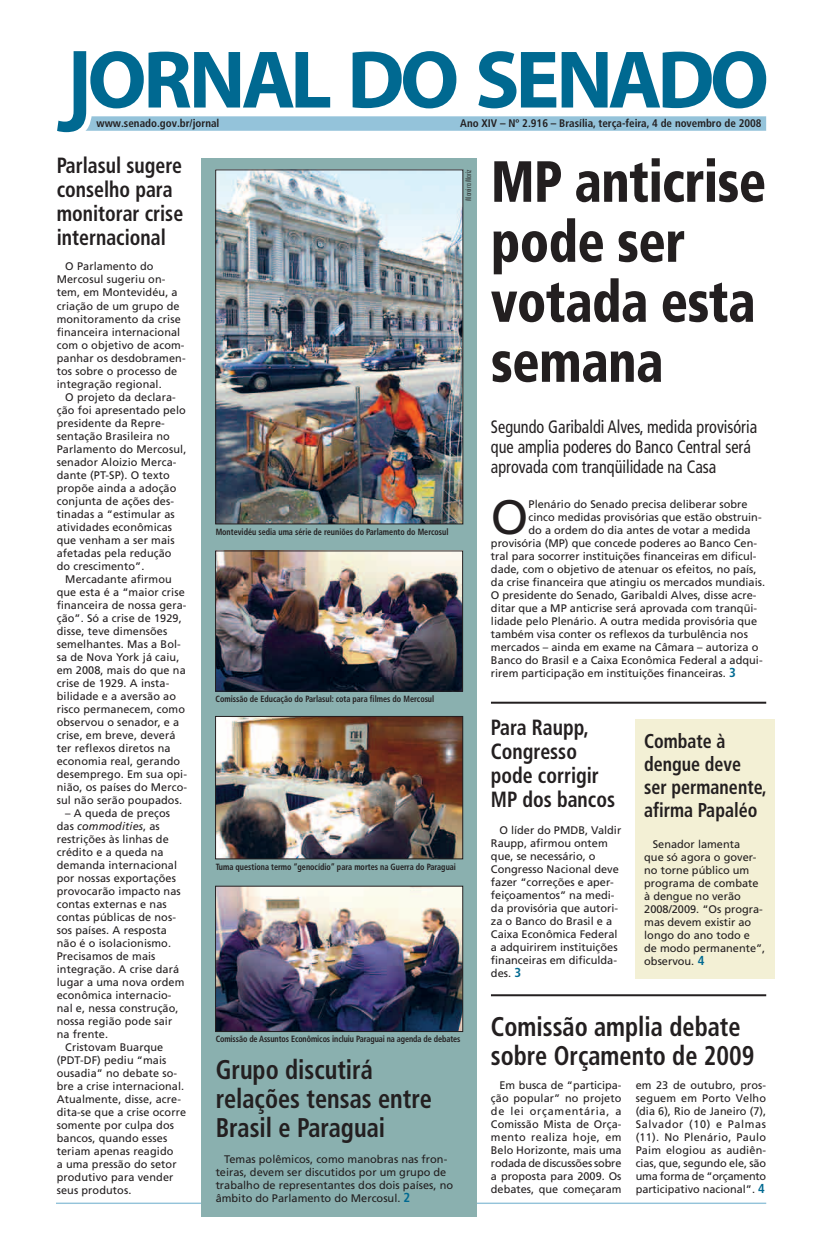
<style>
.page{position:relative;width:823px;height:1248px;background:#fff}
.page>*{position:absolute;margin:0;border:0;box-sizing:border-box;transform-origin:0 0}
.t1{font:900 condensed 58px/60px "Frutiger";letter-spacing:-.01em;color:#231f20;scale:.88 1}
.t2{font:48.2px "Frutiger";color:#231f20}
.t3{font:700 condensed 27px/29px "Frutiger";color:#231f20;scale:.9 1}
.t4{font:700 condensed 22px/24px "Frutiger";color:#231f20;scale:.9 1}
.t5{font:700 condensed 20px/23px "Frutiger";color:#231f20;scale:.9 1}
.t6{font:condensed 18px/20px "Frutiger";color:#231f20;scale:.9 1}
.t7{font:11px/13px "Frutiger";letter-spacing:.01em;color:#231f20}
.t8{font:700 condensed 11px "Frutiger";color:#231f20}
.t9{font:italic 11px "Frutiger";letter-spacing:.01em;color:#231f20}
.t10{font:700 condensed 9px "Frutiger";color:#231f20;scale:.9 1}
.t11{font:300 condensed 8px "Futura BT";color:#231f20}
.s1{font-style:normal}
.s2{font-weight:700;font-stretch:condensed;font-size:13px;color:#006991}
</style>
<div class="page">
<svg style="left:56px;top:1202px;width:709px;height:1px"></svg>
<div style="left:635px;top:719px;width:139px;height:259px;background:#f3f0d5"></div>
<svg style="left:57px;top:51px;width:708px;height:81px"></svg>
<hr style="left:490px;top:701px;width:275px;height:2px;background:#231f20">
<hr style="left:490px;top:994px;width:275px;height:2px;background:#231f20">
<div style="left:201px;top:158px;width:275px;height:1058px;background:#8ab0af"></div>
<img style="left:217px;top:552px;width:243px;height:137px">
<div style="left:215px;top:550px;width:247px;height:141px;border:1px solid #231f20"></div>
<img style="left:217px;top:718px;width:243px;height:138px">
<div style="left:215px;top:716px;width:247px;height:142px;border:1px solid #231f20"></div>
<img style="left:217px;top:888px;width:243px;height:141px">
<div style="left:215px;top:886px;width:247px;height:145px;border:1px solid #231f20"></div>
<img style="left:217px;top:172px;width:243px;height:350px">
<div style="left:215px;top:170px;width:247px;height:354px;border:1px solid #231f20"></div>
<p class="t8" style="left:97px;top:116px;width:124px">www.senado.gov.br/jornal</p>
<p class="t8" style="left:460px;top:116px;width:303px">Ano XIV – Nº 2.916 – Brasília, terça-feira, 4 de novembro de 2008</p>
<h1 class="t1" style="left:490px;top:151px;width:314px">MP anticrise pode ser votada esta semana</h1>
<h3 class="t6" style="left:490px;top:416px;width:297px">Segundo Garibaldi Alves, medida provisória que amplia poderes do Banco Central será aprovada com tranqüilidade na Casa</h3>
<h2 class="t2" style="left:490px;top:489px;width:39px">O</h2>
<p class="t7" style="left:528px;top:498px;width:220px">Plenário do Senado precisa deliberar sobre</p>
<h3 class="t4" style="left:57px;top:154px;width:142px">Parlasul sugere conselho para monitorar crise internacional</h3>
<p class="t7" style="left:57px;top:260px;width:130px;text-indent:9px">O Parlamento do<br>Mercosul sugeriu on&shy;tem, em Montevidéu, a criação de um grupo de monitoramento da crise financeira internacional com o objetivo de acom&shy;panhar os desdobramen&shy;tos sobre o processo de integração regional.</p>
<p class="t7" style="left:57px;top:390px;width:131px;text-indent:9px">O projeto da declara&shy;ção foi apresentado pelo presidente da Repre&shy;sentação Brasileira no<br>Parlamento do Mercosul, senador Aloizio Merca&shy;dante (PT-SP). O texto propõe ainda a adoção conjunta de ações des&shy;tinadas a “estimular as atividades econômicas que venham a ser mais afetadas pela redução do crescimento”.</p>
<p class="t7" style="left:57px;top:572px;width:132px;text-indent:9px">Mercadante afirmou que esta é a “maior crise financeira de nossa gera&shy;ção”. Só a crise de 1929, disse, teve dimensões semelhantes. Mas a Bol&shy;sa de Nova York já caiu, em 2008, mais do que na crise de 1929. A insta&shy;bilidade e a aversão ao risco permanecem, como observou o senador, e a crise, em breve, deverá ter reflexos diretos na economia real, gerando desemprego. Em sua opi&shy;nião, os países do Merco&shy;sul não serão poupados.</p>
<p class="t7" style="left:65px;top:806px;width:106px">– A queda de preços</p>
<p class="t9" style="left:57px;top:819px;width:105px"><span class="s1">das</span> commodities<span class="s1">, as</span></p>
<p class="t7" style="left:57px;top:832px;width:113px">restrições às linhas de</p>
<p class="t7" style="left:57px;top:845px;width:108px">crédito e a queda na</p>
<p class="t7" style="left:57px;top:858px;width:122px">demanda internacional</p>
<p class="t7" style="left:57px;top:871px;width:121px">por nossas exportações</p>
<p class="t7" style="left:57px;top:884px;width:125px">provocarão impacto nas</p>
<p class="t7" style="left:57px;top:897px;width:111px">contas externas e nas</p>
<p class="t7" style="left:57px;top:910px;width:121px">contas públicas de nos-</p>
<p class="t7" style="left:57px;top:923px;width:112px">sos países. A resposta</p>
<p class="t7" style="left:57px;top:936px;width:116px">não é o isolacionismo.</p>
<p class="t7" style="left:57px;top:949px;width:100px">Precisamos de mais</p>
<p class="t7" style="left:57px;top:962px;width:124px">integração. A crise dará</p>
<p class="t7" style="left:57px;top:975px;width:129px">lugar a uma nova ordem</p>
<p class="t7" style="left:57px;top:988px;width:116px">econômica internacio-</p>
<p class="t7" style="left:57px;top:1001px;width:123px">nal e, nessa construção,</p>
<p class="t7" style="left:57px;top:1014px;width:117px">nossa região pode sair</p>
<p class="t7" style="left:57px;top:1027px;width:53px">na frente.</p>
<p class="t7" style="left:65px;top:1040px;width:99px">Cristovam Buarque</p>
<p class="t7" style="left:57px;top:1053px;width:111px">(PDT-DF) pediu “mais</p>
<p class="t7" style="left:57px;top:1066px;width:122px">ousadia” no debate so-</p>
<p class="t7" style="left:57px;top:1079px;width:129px">bre a crise internacional.</p>
<p class="t7" style="left:57px;top:1092px;width:126px">Atualmente, disse, acre-</p>
<p class="t7" style="left:57px;top:1105px;width:131px">dita-se que a crise ocorre</p>
<p class="t7" style="left:57px;top:1118px;width:119px">somente por culpa dos</p>
<p class="t7" style="left:57px;top:1131px;width:112px">bancos, quando esses</p>
<p class="t7" style="left:57px;top:1144px;width:118px">teriam apenas reagido</p>
<p class="t7" style="left:57px;top:1157px;width:121px">a uma pressão do setor</p>
<p class="t7" style="left:57px;top:1170px;width:118px">produtivo para vender</p>
<p class="t7" style="left:57px;top:1183px;width:76px">seus produtos.</p>
<p class="t11" style="left:463px;top:201px;width:32px;rotate:-90deg">Moreira Mariz</p>
<p class="t7" style="left:528px;top:511px;width:234px">cinco medidas provisórias que estão obstruin-</p>
<p class="t7" style="left:528px;top:524px;width:223px">do a ordem do dia antes de votar a medida</p>
<p class="t7" style="left:490px;top:537px;width:267px">provisória (MP) que concede poderes ao Banco Cen-</p>
<p class="t7" style="left:490px;top:550px;width:267px">tral para socorrer instituições financeiras em dificul-</p>
<p class="t7" style="left:490px;top:563px;width:267px">dade, com o objetivo de atenuar os efeitos, no país,</p>
<p class="t7" style="left:490px;top:576px;width:275px">da crise financeira que atingiu os mercados mundiais.</p>
<p class="t7" style="left:490px;top:589px;width:267px">O presidente do Senado, Garibaldi Alves, disse acre-</p>
<p class="t7" style="left:490px;top:602px;width:267px">ditar que a MP anticrise será aprovada com tranqüi-</p>
<p class="t7" style="left:490px;top:615px;width:267px">lidade pelo Plenário. A outra medida provisória que</p>
<p class="t7" style="left:490px;top:628px;width:258px">também visa conter os reflexos da turbulência nos</p>
<p class="t7" style="left:490px;top:641px;width:269px">mercados – ainda em exame na Câmara – autoriza o</p>
<p class="t7" style="left:490px;top:654px;width:273px">Banco do Brasil e a Caixa Econômica Federal a adqui-</p>
<p class="t7" style="left:490px;top:667px;width:246px">rirem participação em instituições financeiras. <span class="s2">3</span></p>
<h3 class="t4" style="left:490px;top:715px;width:139px">Para Raupp,<br>Congresso pode corrigir<br>MP dos bancos</h3>
<p class="t10" style="left:215px;top:526px;width:260px">Montevidéu sedia uma série de reuniões do Parlamento do Mercosul</p>
<p class="t10" style="left:215px;top:693px;width:244px">Comissão de Educação do Parlasul: cota para filmes do Mercosul</p>
<h3 class="t5" style="left:643px;top:729px;width:137px">Combate à dengue deve ser permanente, afirma Papaléo</h3>
<p class="t7" style="left:490px;top:824px;width:132px;text-indent:9px">O líder do PMDB, Valdir<br>Raupp, afirmou ontem que, se necessário, o<br>Congresso Nacional deve fazer “correções e aper&shy;feiçoamentos” na medi&shy;da provisória que autori&shy;za o Banco do Brasil e a<br>Caixa Econômica Federal a adquirirem instituições financeiras em dificulda&shy;des. <span class="s2">3</span></p>
<p class="t7" style="left:643px;top:837px;width:123px;text-indent:9px">Senador lamenta<br>que só agora o gover&shy;no torne público um programa de combate à dengue no verão<br>2008/2009. “Os progra&shy;mas devem existir ao longo do ano todo e de modo permanente”, observou. <span class="s2">4</span></p>
<p class="t10" style="left:215px;top:861px;width:268px">Tuma questiona termo “genocídio” para mortes na Guerra do Paraguai</p>
<h3 class="t3" style="left:490px;top:1012px;width:294px">Comissão amplia debate sobre Orçamento de 2009</h3>
<p class="t10" style="left:215px;top:1033px;width:273px">Comissão de Assuntos Econômicos incluiu Paraguai na agenda de debates</p>
<h3 class="t3" style="left:215px;top:1054px;width:242px">Grupo discutirá relações tensas entre<br>Brasil e Paraguai</h3>
<p class="t7" style="left:215px;top:1152px;width:239px;text-indent:9px">Temas polêmicos, como manobras nas fron&shy;teiras, devem ser discutidos por um grupo de trabalho de representantes dos dois países, no âmbito do Parlamento do Mercosul. <span class="s2">2</span></p>
<p class="t7" style="left:490px;top:1078px;width:132px;text-align:justify;text-indent:9px">Em busca de “participa&shy;ção popular” no projeto de lei orçamentária, a Comissão Mista de Orça&shy;mento realiza hoje, em Belo Horizonte, mais uma rodada de discussões sobre a proposta para 2009. Os debates, que começaram</p>
<p class="t7" style="left:635px;top:1078px;width:132px;text-align:justify">em 23 de outubro, pros&shy;seguem em Porto Velho (dia 6), Rio de Janeiro (7), Salvador (10) e Palmas (11). No Plenário, Paulo Paim elogiou as audiên&shy;cias, que, segundo ele, são uma forma de “orçamento participativo nacional”. <span class="s2">4</span></p>
</div>
